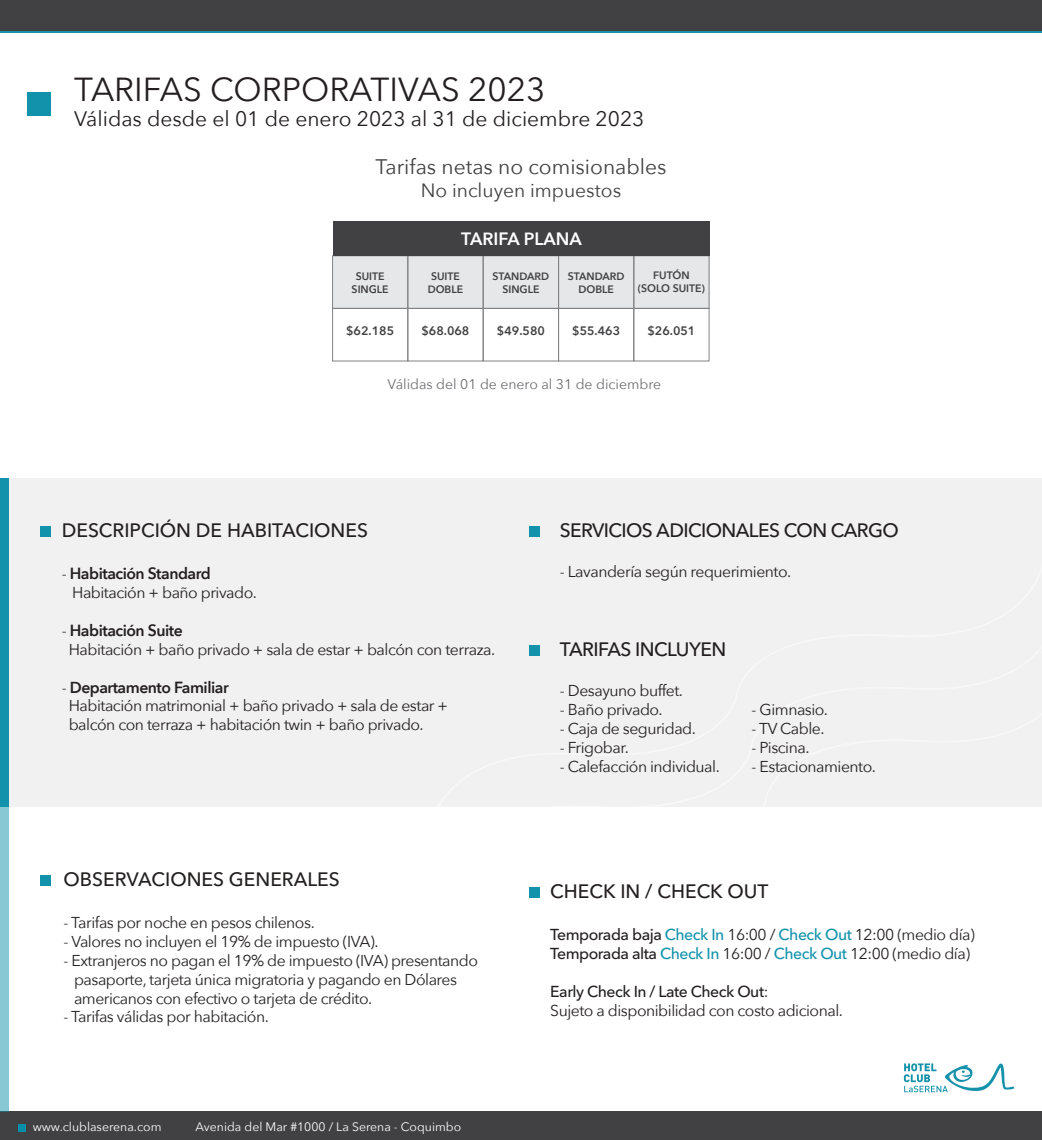
<style>
.page{position:relative;width:1042px;height:1140px;background:#fff}
.page>*{position:absolute;margin:0;border:0;box-sizing:border-box;transform-origin:0 0}
.t1{font:33.25px "Avenir Next";color:#231f20}
.t2{font:21px "Avenir Next";color:#231f20}
.t3{font:21px "Avenir Next";color:#414042}
.t4{font:500 19.25px "Avenir Next";letter-spacing:-.03em;color:#231f20}
.t5{font:500 19.25px "Avenir Next";color:#231f20}
.t6{font:500 19.25px "Avenir Next";color:#232020}
.t7{font:19.25px "Avenir Next";color:#414042}
.t8{font:600 17.5px "Avenir Next";color:#fff}
.t9{font:15.75px/18.9px "Avenir Next";letter-spacing:-.03em;color:#231f20}
.t10{font:15.75px/18.9px "Avenir Next";letter-spacing:-.03em;color:#232020}
.t11{font:14px "Avenir Next";color:#6d6e71}
.t12{font:12.25px "Avenir Next";color:#fff}
.t13{font:600 12.25px "Avenir Next";color:#414042}
.t14{font:600 10.5px/12.6px "Avenir Next";color:#414042;text-align:center}
.s1{font-weight:600}
.s2{font-weight:500}
.s3{font-weight:500;color:#1292ab}
</style>
<div class="page">
<div style="left:0;top:478px;width:1042px;height:328px;background:#f1f1f2"></div>
<div style="left:0;top:1111px;width:1042px;height:29px;background:#414042"></div>
<div style="left:0;top:478px;width:8px;height:328px;background:#1292ab"></div>
<div style="left:0;top:806px;width:8px;height:305px;background:#88c8d5"></div>
<hr style="left:0;top:30px;width:1042px;height:3px;background:#1292ab">
<div style="left:27px;top:93px;width:23px;height:23px;background:#1292ab"></div>
<div style="left:0;top:0;width:1042px;height:30px;background:#414042"></div>
<div style="left:18px;top:1124px;width:8px;height:8px;background:#048ea7"></div>
<div style="left:40px;top:526px;width:11px;height:11px;background:#1292ab"></div>
<div style="left:529px;top:526px;width:10px;height:11px;background:#1292ab"></div>
<div style="left:529px;top:645px;width:10px;height:11px;background:#1292ab"></div>
<div style="left:332px;top:256px;width:377px;height:52px;background:#e6e7e8"></div>
<div style="left:483px;top:255px;width:76px;height:54px;border:1px solid #808285"></div>
<div style="left:407px;top:255px;width:76px;height:54px;border:1px solid #808285"></div>
<div style="left:332px;top:255px;width:76px;height:54px;border:1px solid #808285"></div>
<div style="left:407px;top:308px;width:76px;height:53px;border:1px solid #808285"></div>
<div style="left:332px;top:308px;width:76px;height:53px;border:1px solid #808285"></div>
<div style="left:558px;top:255px;width:76px;height:54px;border:1px solid #808285"></div>
<div style="left:483px;top:308px;width:76px;height:53px;border:1px solid #808285"></div>
<div style="left:558px;top:308px;width:76px;height:53px;border:1px solid #808285"></div>
<div style="left:633px;top:308px;width:76px;height:53px;border:1px solid #808285"></div>
<div style="left:633px;top:255px;width:76px;height:54px;border:1px solid #808285"></div>
<div style="left:332px;top:221px;width:377px;height:35px;background:#414042"></div>
<svg style="left:904px;top:1063px;width:111px;height:29px"></svg>
<div style="left:40px;top:875px;width:11px;height:10px;background:#1292ab"></div>
<h1 class="t1" style="left:74px;top:69px;width:473px">TARIFAS CORPORATIVAS 2023</h1>
<h2 class="t2" style="left:74px;top:106px;width:572px">Válidas desde el 01 de enero 2023 al 31 de diciembre 2023</h2>
<h2 class="t3" style="left:375px;top:154px;width:292px">Tarifas netas no comisionables</h2>
<p class="t7" style="left:421px;top:179px;width:202px">No incluyen impuestos</p>
<p class="t8" style="left:461px;top:224px;width:122px">TARIFA PLANA</p>
<p class="t14" style="left:352px;top:270px;width:39px">SUITE<br>SINGLE</p>
<p class="t14" style="left:428px;top:270px;width:37px">SUITE<br>DOBLE</p>
<p class="t14" style="left:638px;top:269px;width:69px">FUTÓN (SOLO SUITE)</p>
<p class="t14" style="left:493px;top:270px;width:58px">STANDARD<br>SINGLE</p>
<p class="t14" style="left:568px;top:270px;width:58px">STANDARD<br>DOBLE</p>
<p class="t13" style="left:346px;top:320px;width:50px">$62.185</p>
<p class="t13" style="left:421px;top:320px;width:50px">$68.068</p>
<p class="t13" style="left:497px;top:320px;width:50px">$49.580</p>
<p class="t13" style="left:572px;top:320px;width:50px">$55.463</p>
<p class="t13" style="left:647px;top:320px;width:50px">$26.051</p>
<p class="t11" style="left:387px;top:375px;width:275px">Válidas del 01 de enero al 31 de diciembre</p>
<p class="t5" style="left:62px;top:514px;width:308px">DESCRIPCIÓN DE HABITACIONES</p>
<p class="t9" style="left:72px;top:564px;width:186px;text-indent:-10px">- <span class="s1">Habitación Standard<br></span>Habitación + baño privado.</p>
<p class="t9" style="left:69px;top:621px;width:428px;text-indent:-7px">- <span class="s1">Habitación Suite<br></span>Habitación + baño privado + sala de estar + balcón con terraza.</p>
<p class="t9" style="left:69px;top:678px;width:381px;text-indent:-7px">- <span class="s1">Departamento Familiar<br></span>Habitación matrimonial + baño privado + sala de estar + balcón con terraza + habitación twin + baño privado.</p>
<p class="t6" style="left:64px;top:863px;width:278px">OBSERVACIONES GENERALES</p>
<p class="t10" style="left:64px;top:913px;width:253px">- Tarifas por noche en pesos chilenos.</p>
<p class="t10" style="left:64px;top:932px;width:316px">- Valores no incluyen el 19% de impuesto (IVA).</p>
<p class="t10" style="left:74px;top:951px;width:406px;text-indent:-10px">- Extranjeros no pagan el 19% de impuesto (IVA) presentando pasaporte, tarjeta única migratoria y pagando en Dólares americanos con efectivo o tarjeta de crédito.</p>
<p class="t10" style="left:64px;top:1007px;width:207px">- Tarifas válidas por habitación.</p>
<p class="t12" style="left:33px;top:1119px;width:130px">www.clublaserena.com</p>
<p class="t12" style="left:195px;top:1119px;width:267px">Avenida del Mar #1000 / La Serena - Coquimbo</p>
<p class="t4" style="left:560px;top:514px;width:341px">SERVICIOS ADICIONALES CON CARGO</p>
<p class="t9" style="left:560px;top:562px;width:233px">- Lavandería según requerimiento.</p>
<p class="t4" style="left:560px;top:633px;width:168px">TARIFAS INCLUYEN</p>
<p class="t9" style="left:560px;top:681px;width:125px">- Desayuno buffet.</p>
<p class="t9" style="left:560px;top:700px;width:104px">- Baño privado.</p>
<p class="t9" style="left:560px;top:719px;width:138px">- Caja de seguridad.</p>
<p class="t9" style="left:560px;top:738px;width:71px">- Frigobar.</p>
<p class="t9" style="left:560px;top:757px;width:161px">- Calefacción individual.</p>
<p class="t9" style="left:751px;top:700px;width:78px">- Gimnasio.</p>
<p class="t9" style="left:751px;top:719px;width:74px">- TV Cable.</p>
<p class="t9" style="left:751px;top:738px;width:59px">- Piscina.</p>
<p class="t9" style="left:751px;top:757px;width:126px">- Estacionamiento.</p>
<p class="t5" style="left:550px;top:875px;width:220px">CHECK IN / CHECK OUT</p>
<p class="t9" style="left:550px;top:925px;width:426px"><span class="s2">Temporada baja</span> <span class="s3">Check In</span> 16:00 / <span class="s3">Check Out</span> 12:00 (medio día)<br><span class="s2">Temporada alta</span> <span class="s3">Check In</span> 16:00 / <span class="s3">Check Out</span> 12:00 (medio día)</p>
<p class="t9" style="left:550px;top:982px;width:294px"><span class="s2">Early Check In / Late Check Out</span>:<br>Sujeto a disponibilidad con costo adicional.</p>
</div>
